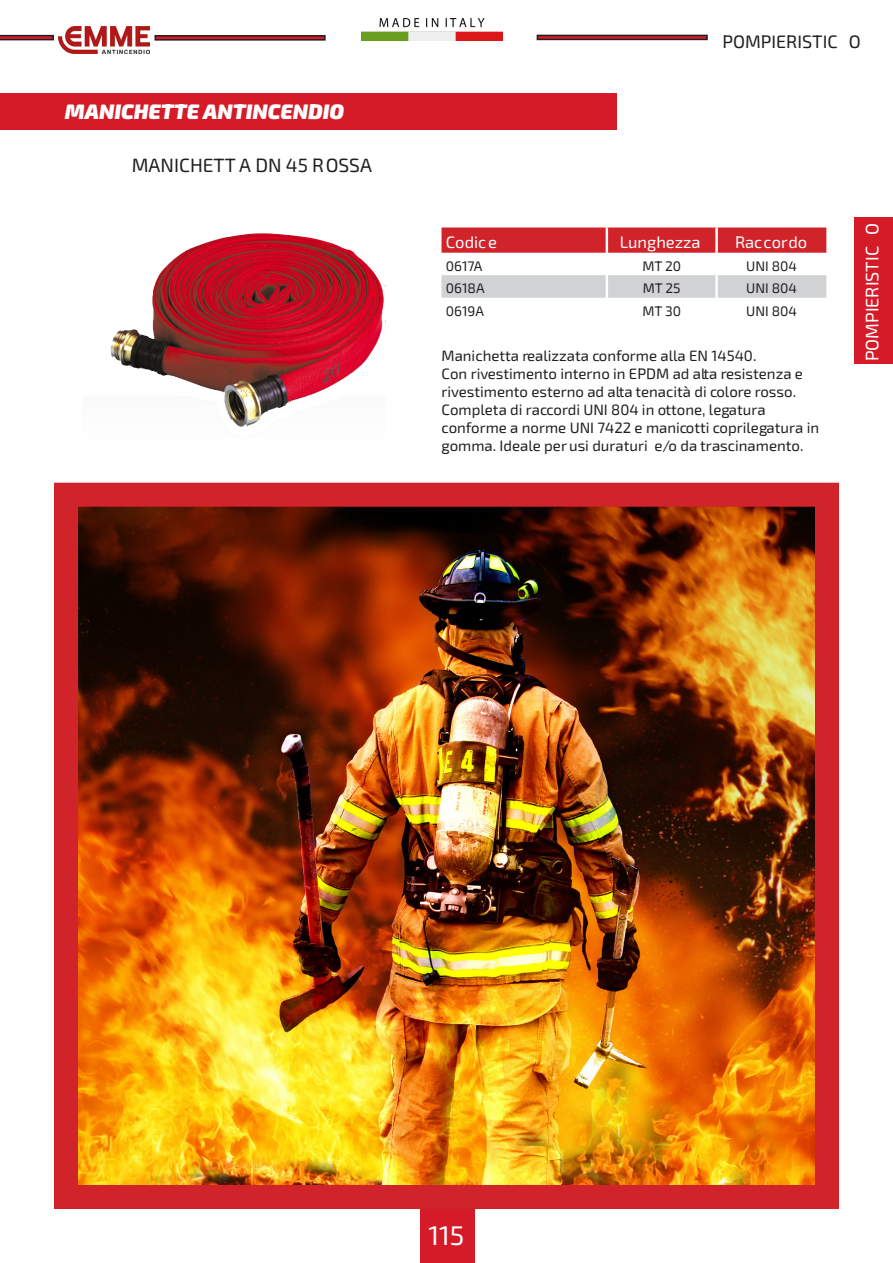
<style>
.page{position:relative;width:893px;height:1263px;background:#fff}
.page>*{position:absolute;margin:0;border:0;box-sizing:border-box;transform-origin:0 0}
.t1{font:27px "Exo 2";color:#fff}
.t2{font:italic 900 21px "Exo 2";color:#fff}
.t3{font:19.2px "Exo 2";color:#231f20}
.t4{font:18px "Exo 2";color:#231f20}
.t5{font:18px "Exo 2";color:#fff}
.t6{font:16.5px "Exo 2";color:#fffefc}
.t7{font:15px/18px "Exo 2";color:#231f20}
.t8{font:13.8px "Exo 2";color:#231f20}
</style>
<div class="page">
<div style="left:420px;top:1209px;width:55px;height:54px;background:#d51b28"></div>
<div style="left:537px;top:35px;width:171px;height:5px;border:2px solid #231f20"></div>
<div style="left:154px;top:35px;width:172px;height:6px;border:2px solid #231f20"></div>
<svg style="left:0;top:35px;width:54px;height:5px"></svg>
<img style="left:361px;top:19px;width:142px;height:22px">
<img style="left:59px;top:27px;width:91px;height:26px">
<div style="left:854px;top:217px;width:39px;height:147px;background:#d51b28"></div>
<div style="left:0;top:94px;width:617px;height:36px;background:#d51b28"></div>
<img style="left:110px;top:234px;width:276px;height:193px">
<svg style="left:441px;top:227px;width:385px;height:26px;background:#d22a31"></svg>
<svg style="left:441px;top:275px;width:385px;height:23px;background:#d2d3d5"></svg>
<hr style="left:606px;top:227px;width:2px;height:26px;background:#fff">
<hr style="left:715px;top:227px;width:3px;height:26px;background:#fff">
<hr style="left:606px;top:275px;width:2px;height:23px;background:#fff">
<hr style="left:715px;top:275px;width:3px;height:23px;background:#fff">
<img style="left:79px;top:508px;width:735px;height:676px">
<div style="left:54px;top:483px;width:785px;height:726px;border:24px solid #d1232a"></div>
<h2 class="t2" style="left:65px;top:97px;width:281px">MANICHETTE ANTINCENDIO</h2>
<p class="t3" style="left:132px;top:152px;width:242px">MANICHETT A DN 45 ROSSA</p>
<p class="t4" style="left:722px;top:29px;width:140px">POMPIERISTIC O</p>
<p class="t6" style="left:446px;top:231px;width:53px">Codice</p>
<p class="t6" style="left:620px;top:231px;width:83px">Lunghezza</p>
<p class="t6" style="left:735px;top:231px;width:74px">Raccordo</p>
<p class="t8" style="left:446px;top:256px;width:38px">0617A</p>
<p class="t8" style="left:642px;top:256px;width:40px">MT 20</p>
<p class="t8" style="left:746px;top:256px;width:52px">UNI 804</p>
<p class="t8" style="left:446px;top:279px;width:40px">0618A</p>
<p class="t8" style="left:643px;top:279px;width:39px">MT 25</p>
<p class="t8" style="left:746px;top:279px;width:52px">UNI 804</p>
<p class="t8" style="left:446px;top:301px;width:40px">0619A</p>
<p class="t8" style="left:642px;top:301px;width:40px">MT 30</p>
<p class="t8" style="left:746px;top:301px;width:52px">UNI 804</p>
<p class="t7" style="left:441px;top:346px;width:379px">Manichetta realizzata conforme alla EN 14540.<br>Con rivestimento interno in EPDM ad alta resistenza e rivestimento esterno ad alta tenacità di colore rosso.<br>Completa di raccordi UNI 804 in ottone, legatura conforme a norme UNI 7422 e manicotti coprilegatura in gomma. Ideale per usi duraturi e/o da trascinamento.</p>
<p class="t5" style="left:860px;top:361px;width:140px;rotate:-90deg">POMPIERISTIC O</p>
<h1 class="t1" style="left:428px;top:1216px;width:37px">115</h1>
</div>
